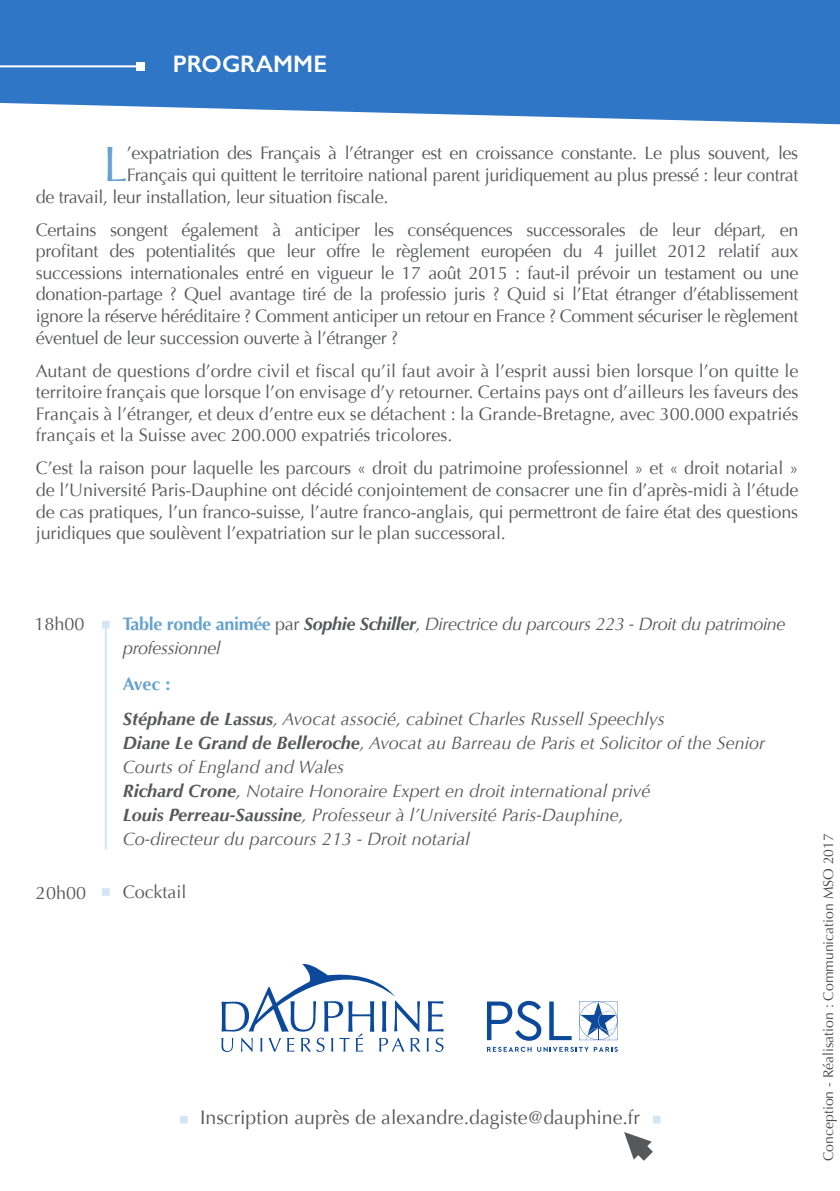
<style>
.page{position:relative;width:840px;height:1191px;background:#fff}
.page>*{position:absolute;margin:0;border:0;box-sizing:border-box;transform-origin:0 0}
.t1{font:49.6px "Optima";color:#65a2cf}
.t2{font:600 24px "Gill Sans";color:#fff}
.t3{font:19.6px "Optima";color:#57585a}
.t4{font:18px/21.6px "Optima";letter-spacing:-.02em;color:#57585a;text-align:justify}
.t5{font:italic 18px/24px "Optima";color:#57585a}
.t6{font:italic 18px/24px "Optima";letter-spacing:-.02em;color:#57585a}
.t7{font:18px "Optima";color:#57585a}
.t8{font:700 18px "Optima";color:#65a2cf}
.t9{font:14px "Optima";color:#4b4c4d}
.s1{font-weight:700;font-style:normal;color:#65a2cf}
.s2{font-style:normal}
.s3{font-weight:700}
</style>
<div class="page">
<svg style="left:0;top:0;width:839px;height:124px;background:#4181ca"></svg>
<svg style="left:624px;top:1132px;width:28px;height:28px"></svg>
<div style="left:180px;top:1115px;width:8px;height:8px;background:#d4e5f5;border:2px solid #d4e5f5"></div>
<svg style="left:653px;top:1116px;width:7px;height:7px"></svg>
<svg style="left:427px;top:1001px;width:16px;height:30px"></svg>
<svg style="left:426px;top:1038px;width:2px;height:13px"></svg>
<svg style="left:435px;top:1037px;width:8px;height:15px"></svg>
<svg style="left:221px;top:964px;width:199px;height:88px"></svg>
<svg style="left:579px;top:1001px;width:38px;height:39px"></svg>
<svg style="left:487px;top:1000px;width:54px;height:40px"></svg>
<svg style="left:549px;top:1001px;width:22px;height:39px"></svg>
<svg style="left:487px;top:1046px;width:44px;height:5px"></svg>
<svg style="left:537px;top:1046px;width:80px;height:5px"></svg>
<hr style="left:0;top:65px;width:140px;height:2px;background:#fff">
<div style="left:136px;top:62px;width:8px;height:8px;background:#fff"></div>
<svg style="left:102px;top:621px;width:8px;height:7px"></svg>
<div style="left:102px;top:888px;width:8px;height:7px;background:#d4e5f5;border:2px solid #d4e5f5"></div>
<hr style="left:105px;top:622px;width:2px;height:227px;background:#d4e5f5">
<p class="t2" style="left:173px;top:49px;width:156px">PROGRAMME</p>
<p class="t1" style="left:103px;top:135px;width:26px">L</p>
<p class="t4" style="left:127px;top:143px;width:672px">’expatriation des Français à l’étranger est en croissance constante. Le plus souvent, les</p>
<p class="t4" style="left:127px;top:164px;width:672px">Français qui quittent le territoire national parent juridiquement au plus pressé : leur contrat</p>
<p class="t4" style="left:36px;top:186px;width:354px">de travail, leur installation, leur situation fiscale.</p>
<p class="t4" style="left:36px;top:219px;width:763px">Certains songent également à anticiper les conséquences successorales de leur départ, en profitant des potentialités que leur offre le règlement européen du 4 juillet 2012 relatif aux successions internationales entré en vigueur le 17 août 2015 : faut-il prévoir un testament ou une donation-partage ? Quel avantage tiré de la professio juris ? Quid si l’Etat étranger d’établissement ignore la réserve héréditaire ? Comment anticiper un retour en France ? Comment sécuriser le règlement éventuel de leur succession ouverte à l’étranger ?</p>
<p class="t4" style="left:36px;top:360px;width:763px">Autant de questions d’ordre civil et fiscal qu’il faut avoir à l’esprit aussi bien lorsque l’on quitte le territoire français que lorsque l’on envisage d’y retourner. Certains pays ont d’ailleurs les faveurs des Français à l’étranger, et deux d’entre eux se détachent : la Grande-Bretagne, avec 300.000 expatriés français et la Suisse avec 200.000 expatriés tricolores.</p>
<p class="t4" style="left:36px;top:458px;width:763px">C’est la raison pour laquelle les parcours « droit du patrimoine professionnel » et « droit notarial » de l’Université Paris-Dauphine ont décidé conjointement de consacrer une fin d’après-midi à l’étude de cas pratiques, l’un franco-suisse, l’autre franco-anglais, qui permettront de faire état des questions juridiques que soulèvent l’expatriation sur le plan successoral.</p>
<p class="t4" style="left:35px;top:613px;width:52px">18h00</p>
<p class="t4" style="left:36px;top:882px;width:52px">20h00</p>
<p class="t6" style="left:123px;top:612px;width:664px"><span class="s1">Table ronde animée</span> <span class="s2">par</span> <span class="s3">Sophie Schiller</span>, Directrice du parcours 223 - Droit du patrimoine professionnel</p>
<p class="t8" style="left:123px;top:673px;width:49px">Avec :</p>
<p class="t5" style="left:123px;top:707px;width:543px"><span class="s3">Stéphane de Lassus</span>, Avocat associé, cabinet Charles Russell Speechlys</p>
<p class="t5" style="left:123px;top:731px;width:643px"><span class="s3">Diane Le Grand de Belleroche</span>, Avocat au Barreau de Paris et Solicitor of the Senior<br>Courts of England and Wales</p>
<p class="t5" style="left:123px;top:779px;width:529px"><span class="s3">Richard Crone</span>, Notaire Honoraire Expert en droit international privé</p>
<p class="t5" style="left:123px;top:803px;width:502px"><span class="s3">Louis Perreau-Saussine</span>, Professeur à l’Université Paris-Dauphine,<br>Co-directeur du parcours 213 - Droit notarial</p>
<p class="t7" style="left:123px;top:881px;width:65px">Cocktail</p>
<p class="t3" style="left:200px;top:1106px;width:441px">Inscription auprès de alexandre.dagiste@dauphine.fr</p>
<p class="t9" style="left:819px;top:1160px;width:329px;rotate:-90deg">Conception - Réalisation : Communication MSO 2017</p>
</div>
